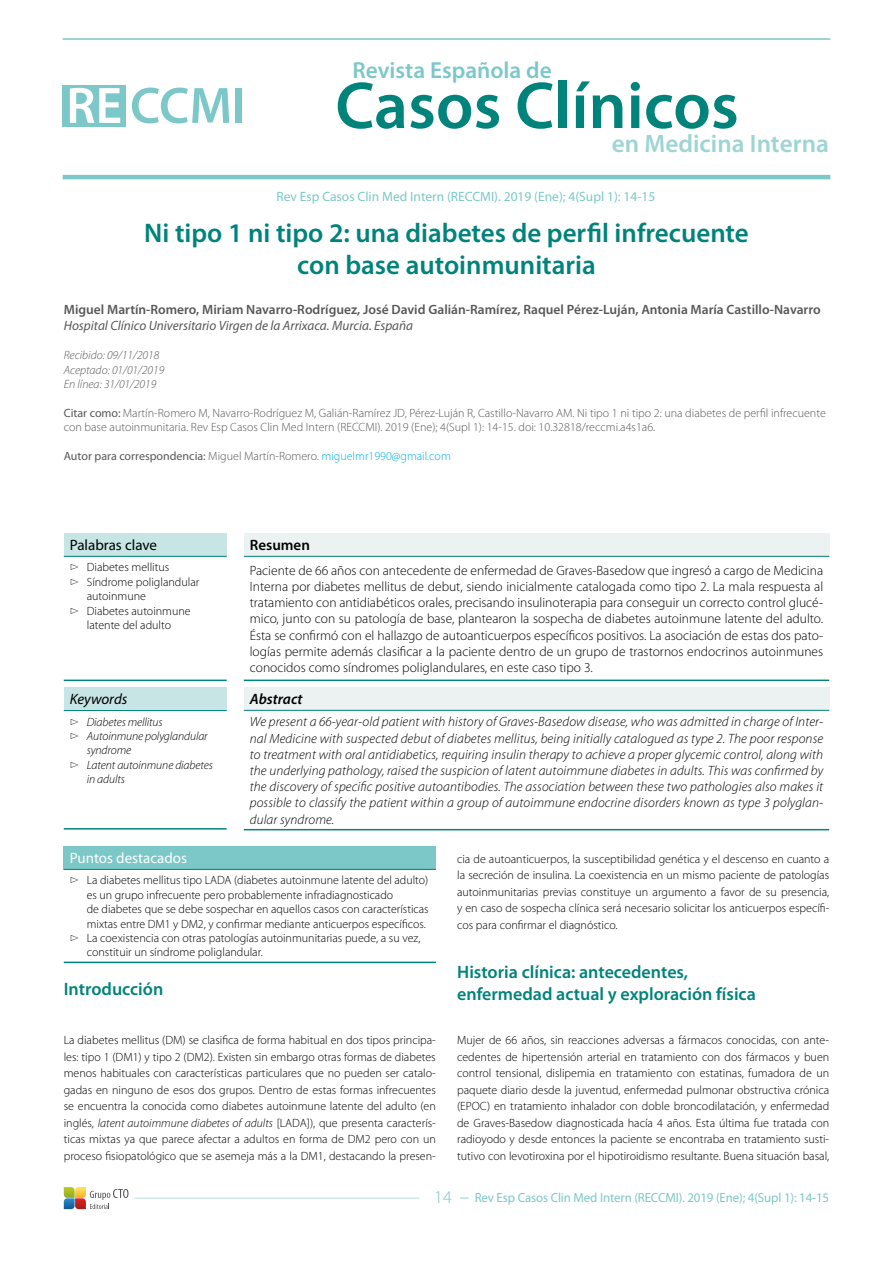
<style>
.page{position:relative;width:893px;height:1263px;background:#fff}
.page>*{position:absolute;margin:0;border:0;box-sizing:border-box;transform-origin:0 0}
.t1{font:600 66.75px "Myriad Pro";color:#00837b}
.t2{font:600 27px/32.4px "Myriad Pro";color:#00837b;text-align:center}
.t3{font:600 25.2px "Myriad Pro";color:#9dd4d4}
.t4{font:600 23.25px "Myriad Pro";color:#7cc8c9}
.t5{font:600 18px/21.6px "Myriad Pro";color:#00837b}
.t6{font:300 18px "Myriad Pro";color:#7cc8c9}
.t7{font:15px "Myriad Pro";color:#fff}
.t8{font:15px "Myriad Pro";color:#000}
.t9{font:italic 15px "Myriad Pro";color:#000}
.t10{font:italic 600 15px "Myriad Pro";color:#000}
.t11{font:600 15px "Myriad Pro";color:#000}
.t12{font:300 13.5px/16.2px "Myriad Pro";color:#000;text-align:justify}
.t13{font:italic 300 13.5px/16.2px "Myriad Pro";letter-spacing:.01em;color:#000;text-align:justify}
.t14{font:600 13.5px "Myriad Pro";color:#58585a}
.t15{font:italic 13.5px "Myriad Pro";color:#58585a}
.t16{font:13.5px "Myriad Pro";color:#7cc8c9}
.t17{font:13.2px "Myriad Pro";letter-spacing:-.01em;color:#7cc8c9}
.t18{font:300 12px/16.5px "Myriad Pro";color:#000;text-align:justify}
.t19{font:300 12px/14.4px "Myriad Pro";color:#58585a}
.t20{font:italic 300 12px "Myriad Pro";letter-spacing:-.01em;color:#000}
.t21{font:12px "Myriad Pro";color:#58585a}
.t22{font:italic 300 12px/14.4px "Myriad Pro";color:#58585a}
.s1{font-weight:400}
.s2{font-weight:300}
.s3{font-weight:300;color:#00b0e6}
.s4{font-style:italic}
</style>
<div class="page">
<div style="left:63px;top:85px;width:63px;height:41px;background:#7cc8c9"></div>
<svg style="left:70px;top:88px;width:50px;height:35px"></svg>
<svg style="left:132px;top:88px;width:97px;height:35px"></svg>
<div style="left:236px;top:88px;width:6px;height:35px;background:#7cc8c9"></div>
<hr style="left:63px;top:38px;width:767px;height:2px;background:#7cc8c9">
<hr style="left:63px;top:175px;width:767px;height:4px;background:#7cc8c9">
<hr style="left:134px;top:1198px;width:285px;height:1px;background:#b9dfdf">
<svg style="left:64px;top:1187px;width:65px;height:22px"></svg>
<div style="left:64px;top:533px;width:163px;height:23px;background:#c6e5e4"></div>
<hr style="left:64px;top:680px;width:163px;height:1px;background:#00837b">
<hr style="left:64px;top:556px;width:163px;height:1px;background:#00837b">
<div style="left:64px;top:687px;width:163px;height:23px;background:#c6e5e4"></div>
<hr style="left:64px;top:828px;width:163px;height:2px;background:#00837b">
<hr style="left:64px;top:710px;width:163px;height:1px;background:#00837b">
<div style="left:244px;top:533px;width:585px;height:23px;background:#ebf2f1"></div>
<hr style="left:244px;top:680px;width:585px;height:1px;background:#00837b">
<hr style="left:244px;top:556px;width:585px;height:1px;background:#00837b">
<div style="left:244px;top:687px;width:585px;height:23px;background:#ebf2f1"></div>
<hr style="left:244px;top:829px;width:585px;height:1px;background:#00837b">
<hr style="left:244px;top:710px;width:585px;height:1px;background:#00837b">
<div style="left:64px;top:846px;width:372px;height:23px;background:#7cc8c9"></div>
<hr style="left:64px;top:869px;width:372px;height:1px;background:#00837b">
<hr style="left:64px;top:962px;width:372px;height:1px;background:#00837b">
<h3 class="t4" style="left:352px;top:56px;width:201px">Revista Española de</h3>
<h1 class="t1" style="left:335px;top:63px;width:405px">Casos Clínicos</h1>
<h3 class="t3" style="left:612px;top:127px;width:218px">en Medicina Interna</h3>
<p class="t16" style="left:276px;top:188px;width:380px">Rev Esp Casos Clin Med Intern (RECCMI). 2019 (Ene); 4(Supl 1): 14-15</p>
<h2 class="t2" style="left:144px;top:216px;width:606px">Ni tipo 1 ni tipo 2: una diabetes de perfil infrecuente con base autoinmunitaria</h2>
<p class="t14" style="left:64px;top:301px;width:758px">Miguel Martín-Romero, Miriam Navarro-Rodríguez, José David Galián-Ramírez, Raquel Pérez-Luján, Antonia María Castillo-Navarro</p>
<p class="t15" style="left:64px;top:317px;width:351px">Hospital Clínico Universitario Virgen de la Arrixaca. Murcia. España</p>
<p class="t22" style="left:64px;top:348px;width:102px">Recibido: 09/11/2018<br>Aceptado: 01/01/2019<br>En línea: 31/01/2019</p>
<p class="t19" style="left:64px;top:406px;width:764px"><span class="s1">Citar como:</span> Martín-Romero M, Navarro-Rodríguez M, Galián-Ramírez JD, Pérez-Luján R, Castillo-Navarro AM. Ni tipo 1 ni tipo 2: una diabetes de perfil infrecuente con base autoinmunitaria. Rev Esp Casos Clin Med Intern (RECCMI). 2019 (Ene); 4(Supl 1): 14-15. doi: 10.32818/reccmi.a4s1a6.</p>
<p class="t21" style="left:64px;top:449px;width:389px">Autor para correspondencia: <span class="s2">Miguel Martín-Romero.</span> <span class="s3">miguelmr1990@gmail.com</span></p>
<p class="t8" style="left:70px;top:536px;width:89px">Palabras clave</p>
<p class="t18" style="left:70px;top:559px;width:101px">▻ Diabetes mellitus</p>
<p class="t18" style="left:70px;top:574px;width:131px">▻ Síndrome poliglandular</p>
<p class="t18" style="left:87px;top:588px;width:61px">autoinmune</p>
<p class="t18" style="left:70px;top:602px;width:122px">▻ Diabetes autoinmune</p>
<p class="t18" style="left:87px;top:617px;width:86px">latente del adulto</p>
<p class="t9" style="left:70px;top:690px;width:59px">Keywords</p>
<p class="t20" style="left:70px;top:715px;width:94px">▻ Diabetes mellitus</p>
<p class="t20" style="left:70px;top:729px;width:139px">▻ Autoinmune polyglandular</p>
<p class="t20" style="left:87px;top:744px;width:46px">syndrome</p>
<p class="t20" style="left:70px;top:758px;width:145px">▻ Latent autoinmune diabetes</p>
<p class="t20" style="left:87px;top:773px;width:40px">in adults</p>
<p class="t11" style="left:250px;top:536px;width:62px">Resumen</p>
<p class="t12" style="left:250px;top:562px;width:575px">Paciente de 66 años con antecedente de enfermedad de Graves-Basedow que ingresó a cargo de Medicina Interna por diabetes mellitus de debut, siendo inicialmente catalogada como tipo 2. La mala respuesta al tratamiento con antidiabéticos orales, precisando insulinoterapia para conseguir un correcto control glucé&shy;mico, junto con su patología de base, plantearon la sospecha de diabetes autoinmune latente del adulto.<br>Ésta se confirmó con el hallazgo de autoanticuerpos específicos positivos. La asociación de estas dos pato&shy;logías permite además clasificar a la paciente dentro de un grupo de trastornos endocrinos autoinmunes conocidos como síndromes poliglandulares, en este caso tipo 3.</p>
<p class="t10" style="left:250px;top:690px;width:54px">Abstract</p>
<p class="t13" style="left:250px;top:714px;width:575px">We present a 66-year-old patient with history of Graves-Basedow disease, who was admitted in charge of Inter&shy;nal Medicine with suspected debut of diabetes mellitus, being initially catalogued as type 2. The poor response to treatment with oral antidiabetics, requiring insulin therapy to achieve a proper glycemic control, along with the underlying pathology, raised the suspicion of latent autoimmune diabetes in adults. This was confirmed by the discovery of specific positive autoantibodies. The association between these two pathologies also makes it possible to classify the patient within a group of autoimmune endocrine disorders known as type 3 polyglan&shy;dular syndrome.</p>
<p class="t7" style="left:70px;top:849px;width:119px">Puntos destacados</p>
<p class="t18" style="left:70px;top:872px;width:360px">▻ La diabetes mellitus tipo LADA (diabetes autoinmune latente del adulto)</p>
<p class="t18" style="left:87px;top:887px;width:308px">es un grupo infrecuente pero probablemente infradiagnosticado</p>
<p class="t18" style="left:87px;top:901px;width:343px">de diabetes que se debe sospechar en aquellos casos con características</p>
<p class="t18" style="left:87px;top:915px;width:341px">mixtas entre DM1 y DM2, y confirmar mediante anticuerpos específicos.</p>
<p class="t18" style="left:70px;top:930px;width:352px">▻ La coexistencia con otras patologías autoinmunitarias puede, a su vez,</p>
<p class="t18" style="left:87px;top:944px;width:178px">constituir un síndrome poliglandular.</p>
<h3 class="t5" style="left:64px;top:977px;width:101px">Introducción</h3>
<p class="t18" style="left:64px;top:1032px;width:374px">La diabetes mellitus (DM) se clasifica de forma habitual en dos tipos principa&shy;les: tipo 1 (DM1) y tipo 2 (DM2). Existen sin embargo otras formas de diabetes menos habituales con características particulares que no pueden ser catalo&shy;gadas en ninguno de esos dos grupos. Dentro de estas formas infrecuentes se encuentra la conocida como diabetes autoinmune latente del adulto (en inglés, <span class="s4">latent autoimmune diabetes of adults</span> [LADA]), que presenta caracterís&shy;ticas mixtas ya que parece afectar a adultos en forma de DM2 pero con un proceso fisiopatológico que se asemeja más a la DM1, destacando la presen-</p>
<p class="t18" style="left:457px;top:850px;width:374px">cia de autoanticuerpos, la susceptibilidad genética y el descenso en cuanto a la secreción de insulina. La coexistencia en un mismo paciente de patologías autoinmunitarias previas constituye un argumento a favor de su presencia, y en caso de sospecha clínica será necesario solicitar los anticuerpos específi&shy;cos para confirmar el diagnóstico.</p>
<h3 class="t5" style="left:457px;top:961px;width:300px">Historia clínica: antecedentes, enfermedad actual y exploración física</h3>
<p class="t18" style="left:457px;top:1032px;width:374px">Mujer de 66 años, sin reacciones adversas a fármacos conocidas, con ante&shy;cedentes de hipertensión arterial en tratamiento con dos fármacos y buen control tensional, dislipemia en tratamiento con estatinas, fumadora de un paquete diario desde la juventud, enfermedad pulmonar obstructiva crónica (EPOC) en tratamiento inhalador con doble broncodilatación, y enfermedad de Graves-Basedow diagnosticada hacía 4 años. Esta última fue tratada con radioyodo y desde entonces la paciente se encontraba en tratamiento susti&shy;tutivo con levotiroxina por el hipotiroidismo resultante. Buena situación basal,</p>
<h3 class="t6" style="left:434px;top:1187px;width:19px">14</h3>
<p class="t17" style="left:475px;top:1190px;width:356px">Rev Esp Casos Clin Med Intern (RECCMI). 2019 (Ene); 4(Supl 1): 14-15</p>
</div>
